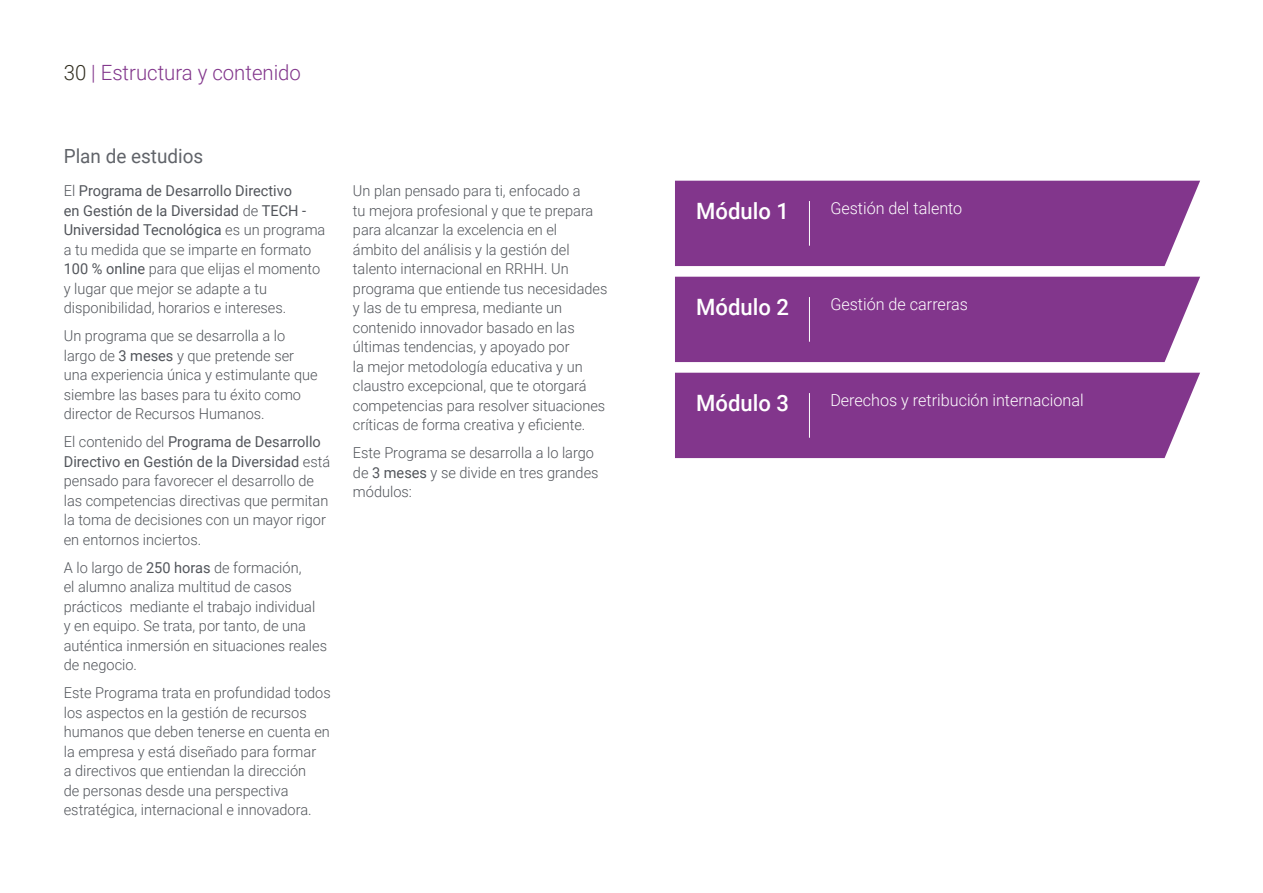
<style>
.page{position:relative;width:1263px;height:893px;background:#fff}
.page>*{position:absolute;margin:0;border:0;box-sizing:border-box;transform-origin:0 0}
.t1{font:500 22.5px "Roboto";color:#fff}
.t2{font:300 21px "Roboto";color:#82368c}
.t3{font:19.5px "Roboto";color:#61646a}
.t4{font:300 16.5px "Roboto";color:#fff}
.t5{font:300 15px/19.5px "Roboto";color:#52555b}
.s1{color:#312e20}
.s2{font-weight:400}
</style>
<div class="page">
<div style="left:675px;top:181px;width:525px;height:85px;background:#82368c"></div>
<div style="left:675px;top:277px;width:525px;height:85px;background:#82368c"></div>
<div style="left:675px;top:373px;width:525px;height:85px;background:#82368c"></div>
<hr style="left:809px;top:201px;width:1px;height:45px;background:#fff">
<hr style="left:809px;top:297px;width:1px;height:45px;background:#fff">
<hr style="left:809px;top:393px;width:1px;height:45px;background:#fff">
<h2 class="t2" style="left:64px;top:57px;width:239px"><span class="s1">30</span> | Estructura y contenido</h2>
<h3 class="t3" style="left:64px;top:143px;width:141px">Plan de estudios</h3>
<p class="t5" style="left:64px;top:181px;width:263px">El <span class="s2">Programa de Desarrollo Directivo<br>en Gestión de la Diversidad</span> de <span class="s2">TECH - Universidad Tecnológica</span> es un programa a tu medida que se imparte en formato <span class="s2">100 % online</span> para que elijas el momento y lugar que mejor se adapte a tu disponibilidad, horarios e intereses.</p>
<p class="t5" style="left:64px;top:326px;width:255px">Un programa que se desarrolla a lo largo de <span class="s2">3 meses</span> y que pretende ser una experiencia única y estimulante que siembre las bases para tu éxito como director de Recursos Humanos.</p>
<p class="t5" style="left:64px;top:432px;width:268px">El contenido del <span class="s2">Programa de Desarrollo Directivo en Gestión de la Diversidad</span> está pensado para favorecer el desarrollo de las competencias directivas que permitan la toma de decisiones con un mayor rigor en entornos inciertos.</p>
<p class="t5" style="left:64px;top:557px;width:265px">A lo largo de <span class="s2">250 horas</span> de formación,<br>el alumno analiza multitud de casos prácticos mediante el trabajo individual<br>y en equipo. Se trata, por tanto, de una auténtica inmersión en situaciones reales de negocio.</p>
<p class="t5" style="left:64px;top:683px;width:268px">Este Programa trata en profundidad todos los aspectos en la gestión de recursos humanos que deben tenerse en cuenta en la empresa y está diseñado para formar<br>a directivos que entiendan la dirección<br>de personas desde una perspectiva estratégica, internacional e innovadora.</p>
<p class="t5" style="left:353px;top:181px;width:256px">Un plan pensado para ti, enfocado a<br>tu mejora profesional y que te prepara para alcanzar la excelencia en el<br>ámbito del análisis y la gestión del talento internacional en RRHH. Un programa que entiende tus necesidades y las de tu empresa, mediante un contenido innovador basado en las últimas tendencias, y apoyado por<br>la mejor metodología educativa y un claustro excepcional, que te otorgará competencias para resolver situaciones críticas de forma creativa y eficiente.</p>
<p class="t5" style="left:353px;top:443px;width:247px">Este Programa se desarrolla a lo largo de <span class="s2">3 meses</span> y se divide en tres grandes módulos:</p>
<h1 class="t1" style="left:696px;top:195px;width:94px">Módulo 1</h1>
<p class="t4" style="left:830px;top:196px;width:133px">Gestión del talento</p>
<h1 class="t1" style="left:696px;top:291px;width:94px">Módulo 2</h1>
<p class="t4" style="left:830px;top:292px;width:139px">Gestión de carreras</p>
<h1 class="t1" style="left:696px;top:387px;width:94px">Módulo 3</h1>
<p class="t4" style="left:830px;top:388px;width:255px">Derechos y retribución internacional</p>
</div>
